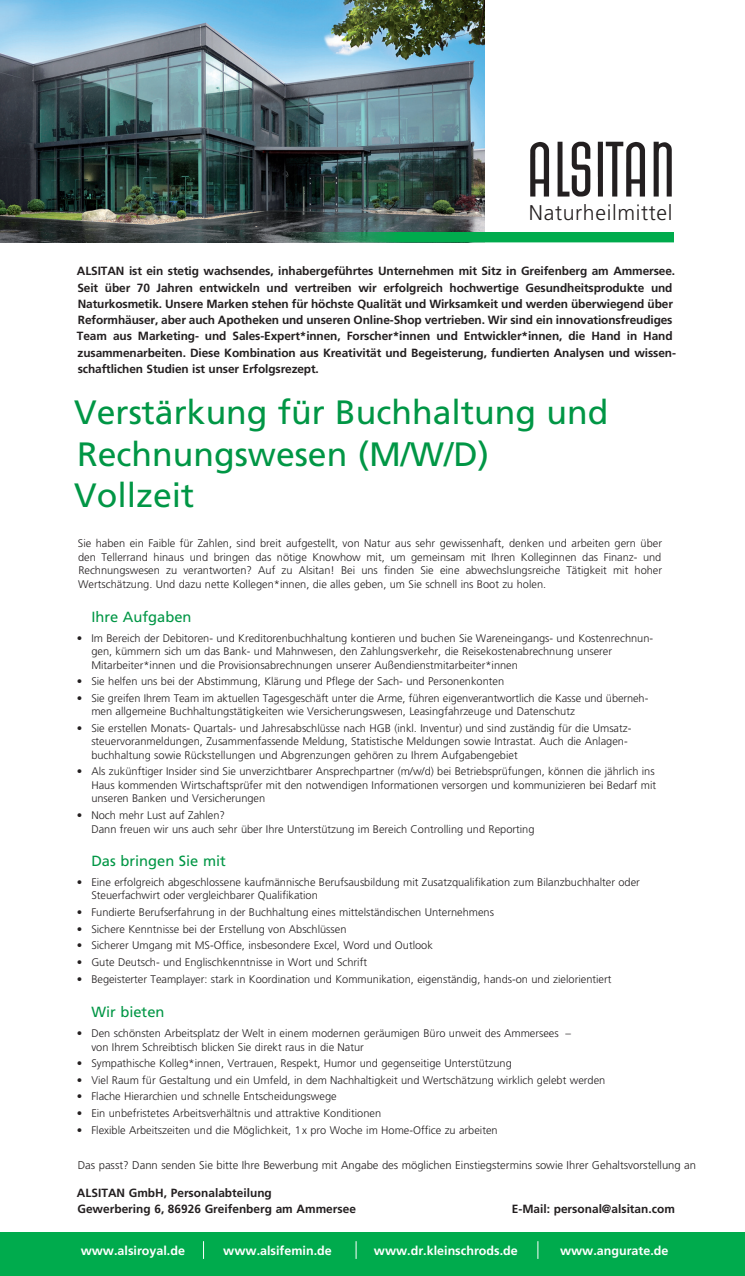
<style>
.page{position:relative;width:745px;height:1276px;background:#fff}
.page>*{position:absolute;margin:0;border:0;box-sizing:border-box;transform-origin:0 0}
.t1{font:33.75px/41.2px "Frutiger";color:#009645}
.t2{font:300 21.25px "Frutiger";letter-spacing:.03em;color:#231f20}
.t3{font:14.75px "Frutiger";color:#009645}
.t4{font:700 12.5px "Frutiger";color:#fff}
.t5{font:700 11.88px/16.2px "Frutiger";letter-spacing:-.01em;color:#231f20}
.t6{font:300 11.25px "Frutiger";color:#231f20}
.t7{font:300 11px/13.5px "Frutiger";color:#231f20}
</style>
<div class="page">
<img style="left:530px;top:141px;width:142px;height:56px">
<div style="left:0;top:1232px;width:744px;height:44px;background:#00ab4d"></div>
<svg style="left:203px;top:1241px;width:1px;height:18px"></svg>
<svg style="left:355px;top:1241px;width:1px;height:18px"></svg>
<svg style="left:537px;top:1241px;width:1px;height:18px"></svg>
<img style="left:0;top:0;width:484px;height:242px">
<svg style="left:260px;top:232px;width:413px;height:10px;fill:#00ab4d"></svg>
<h2 class="t2" style="left:528px;top:201px;width:145px">Naturheilmittel</h2>
<p class="t5" style="left:77px;top:263px;width:600px">ALSITAN ist ein stetig wachsendes, inhabergeführtes Unternehmen mit Sitz in Greifenberg am Ammersee.<br>Seit über 70 Jahren entwickeln und vertreiben wir erfolgreich hochwertige Gesundheitsprodukte und Naturkosmetik. Unsere Marken stehen für höchste Qualität und Wirksamkeit und werden überwiegend über Reformhäuser, aber auch Apotheken und unseren Online-Shop vertrieben. Wir sind ein innovationsfreudiges Team aus Marketing- und Sales-Expert*innen, Forscher*innen und Entwickler*innen, die Hand in Hand zusammenarbeiten. Diese Kombination aus Kreativität und Begeisterung, fundierten Analysen und wissen&shy;schaftlichen Studien ist unser Erfolgsrezept.</p>
<h1 class="t1" style="left:74px;top:391px;width:535px">Verstärkung für Buchhaltung und<br>Rechnungswesen (M/W/D)<br>Vollzeit</h1>
<p class="t7" style="left:78px;top:536px;width:585px;text-align:justify">Sie haben ein Faible für Zahlen, sind breit aufgestellt, von Natur aus sehr gewissenhaft, denken und arbeiten gern über den Tellerrand hinaus und bringen das nötige Knowhow mit, um gemeinsam mit Ihren Kolleginnen das Finanz- und Rechnungswesen zu verantworten? Auf zu Alsitan! Bei uns finden Sie eine abwechslungsreiche Tätigkeit mit hoher Wertschätzung. Und dazu nette Kollegen*innen, die alles geben, um Sie schnell ins Boot zu holen.</p>
<h3 class="t3" style="left:91px;top:608px;width:102px">Ihre Aufgaben</h3>
<p class="t7" style="left:91px;top:631px;width:563px;text-indent:-15px">• Im Bereich der Debitoren- und Kreditorenbuchhaltung kontieren und buchen Sie Wareneingangs- und Kostenrechnun&shy;gen, kümmern sich um das Bank- und Mahnwesen, den Zahlungsverkehr, die Reisekostenabrechnung unserer<br>Mitarbeiter*innen und die Provisionsabrechnungen unserer Außendienstmitarbeiter*innen</p>
<p class="t7" style="left:77px;top:674px;width:428px">• Sie helfen uns bei der Abstimmung, Klärung und Pflege der Sach- und Personenkonten</p>
<p class="t7" style="left:91px;top:691px;width:558px;text-indent:-15px">• Sie greifen Ihrem Team im aktuellen Tagesgeschäft unter die Arme, führen eigenverantwortlich die Kasse und überneh&shy;men allgemeine Buchhaltungstätigkeiten wie Versicherungswesen, Leasingfahrzeuge und Datenschutz</p>
<p class="t7" style="left:91px;top:721px;width:541px;text-indent:-15px">• Sie erstellen Monats- Quartals- und Jahresabschlüsse nach HGB (inkl. Inventur) und sind zuständig für die Umsatz&shy;steuervoranmeldungen, Zusammenfassende Meldung, Statistische Meldungen sowie Intrastat. Auch die Anlagen&shy;buchhaltung sowie Rückstellungen und Abgrenzungen gehören zu Ihrem Aufgabengebiet</p>
<p class="t7" style="left:91px;top:765px;width:566px;text-indent:-15px">• Als zukünftiger Insider sind Sie unverzichtbarer Ansprechpartner (m/w/d) bei Betriebsprüfungen, können die jährlich ins<br>Haus kommenden Wirtschaftsprüfer mit den notwendigen Informationen versorgen und kommunizieren bei Bedarf mit unseren Banken und Versicherungen</p>
<p class="t7" style="left:91px;top:808px;width:444px;text-indent:-15px">• Noch mehr Lust auf Zahlen?<br>Dann freuen wir uns auch sehr über Ihre Unterstützung im Bereich Controlling und Reporting</p>
<h3 class="t3" style="left:91px;top:852px;width:136px">Das bringen Sie mit</h3>
<p class="t7" style="left:91px;top:875px;width:549px;text-indent:-15px">• Eine erfolgreich abgeschlossene kaufmännische Berufsausbildung mit Zusatzqualifikation zum Bilanzbuchhalter oder<br>Steuerfachwirt oder vergleichbarer Qualifikation</p>
<p class="t7" style="left:77px;top:905px;width:418px">• Fundierte Berufserfahrung in der Buchhaltung eines mittelständischen Unternehmens</p>
<p class="t7" style="left:77px;top:922px;width:271px">• Sichere Kenntnisse bei der Erstellung von Abschlüssen</p>
<p class="t7" style="left:77px;top:938px;width:357px">• Sicherer Umgang mit MS-Office, insbesondere Excel, Word und Outlook</p>
<p class="t7" style="left:77px;top:955px;width:291px">• Gute Deutsch- und Englischkenntnisse in Wort und Schrift</p>
<p class="t7" style="left:77px;top:972px;width:536px">• Begeisterter Teamplayer: stark in Koordination und Kommunikation, eigenständig, hands-on und zielorientiert</p>
<h3 class="t3" style="left:91px;top:1003px;width:75px">Wir bieten</h3>
<p class="t7" style="left:91px;top:1026px;width:481px;text-indent:-15px">• Den schönsten Arbeitsplatz der Welt in einem modernen geräumigen Büro unweit des Ammersees – von Ihrem Schreibtisch blicken Sie direkt raus in die Natur</p>
<p class="t7" style="left:77px;top:1056px;width:436px">• Sympathische Kolleg*innen, Vertrauen, Respekt, Humor und gegenseitige Unterstützung</p>
<p class="t7" style="left:77px;top:1073px;width:529px">• Viel Raum für Gestaltung und ein Umfeld, in dem Nachhaltigkeit und Wertschätzung wirklich gelebt werden</p>
<p class="t7" style="left:77px;top:1089px;width:261px">• Flache Hierarchien und schnelle Entscheidungswege</p>
<p class="t7" style="left:77px;top:1106px;width:306px">• Ein unbefristetes Arbeitsverhältnis und attraktive Konditionen</p>
<p class="t7" style="left:77px;top:1123px;width:422px">• Flexible Arbeitszeiten und die Möglichkeit, 1x pro Woche im Home-Office zu arbeiten</p>
<p class="t6" style="left:78px;top:1158px;width:619px">Das passt? Dann senden Sie bitte Ihre Bewerbung mit Angabe des möglichen Einstiegstermins sowie Ihrer Gehaltsvorstellung an</p>
<p class="t5" style="left:77px;top:1184px;width:280px">ALSITAN GmbH, Personalabteilung<br>Gewerbering 6, 86926 Greifenberg am Ammersee</p>
<p class="t5" style="left:511px;top:1200px;width:164px">E-Mail: personal@alsitan.com</p>
<p class="t4" style="left:81px;top:1243px;width:106px">www.alsiroyal.de</p>
<p class="t4" style="left:223px;top:1243px;width:110px">www.alsifemin.de</p>
<p class="t4" style="left:373px;top:1243px;width:145px">www.dr.kleinschrods.de</p>
<p class="t4" style="left:559px;top:1243px;width:110px">www.angurate.de</p>
</div>
